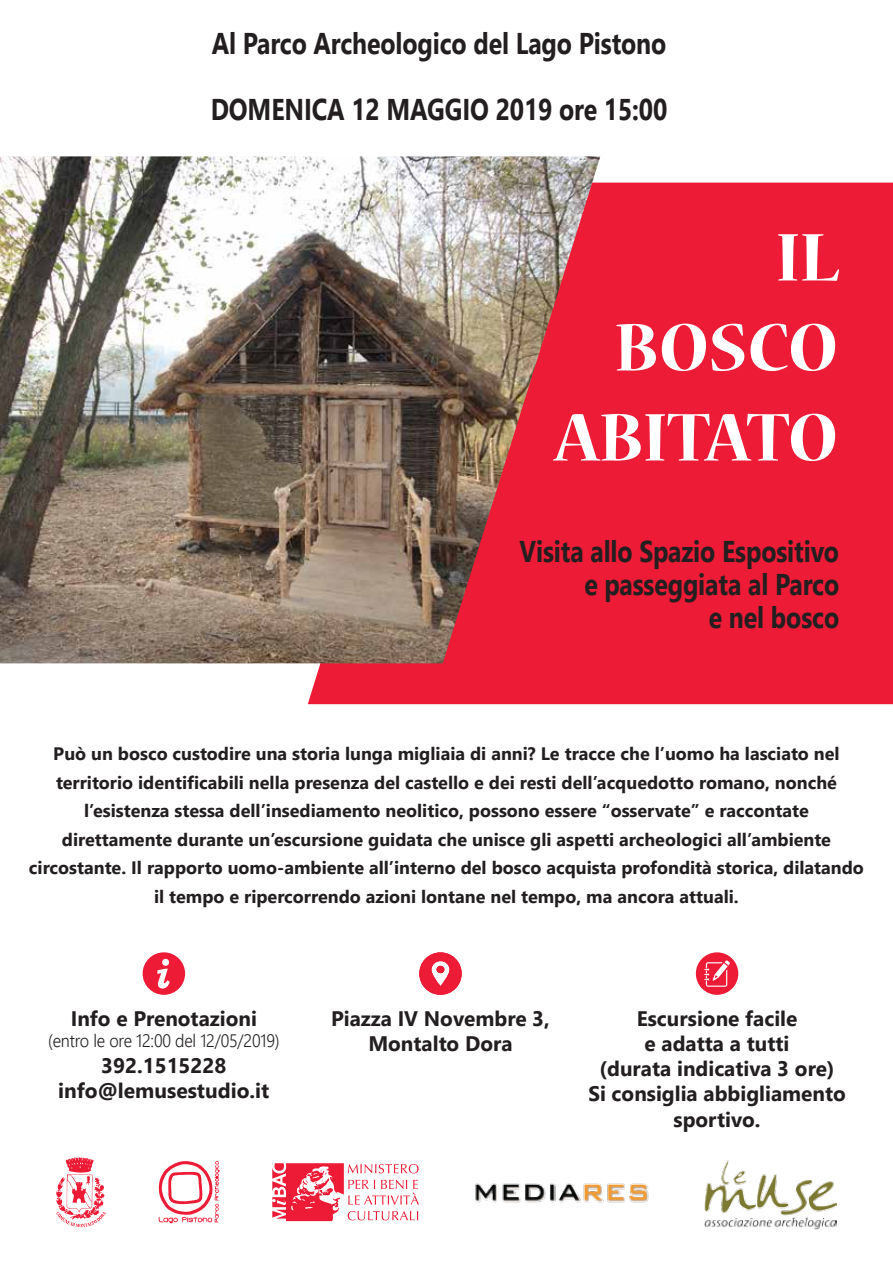
<style>
.page{position:relative;width:893px;height:1263px;background:#fff}
.page>*{position:absolute;margin:0;border:0;box-sizing:border-box;transform-origin:0 0}
.t1{font:700 75px/90px "Nueva Std";letter-spacing:-.005em;color:#fff;text-align:right}
.t2{font:700 30px/33px "Nirmala UI";letter-spacing:-.005em;color:#231f20;text-align:right;scale:.83 1}
.t3{font:700 21px/25.2px "Nirmala UI";color:#231f20;text-align:center}
.t4{font:700 18px/28.5px "Nirmala UI";color:#231f20;text-align:center}
.t5{font:300 18px "Nirmala UI";letter-spacing:-.01em;color:#231f20;scale:.91 1}
</style>
<div class="page">
<div style="left:308px;top:183px;width:585px;height:521px;background:#ed1b35"></div>
<img style="left:0;top:156px;width:600px;height:507px">
<svg style="left:158px;top:1161px;width:62px;height:62px"></svg>
<svg style="left:56px;top:1157px;width:50px;height:70px"></svg>
<svg style="left:272px;top:1163px;width:147px;height:58px"></svg>
<img style="left:475px;top:1183px;width:174px;height:20px">
<img style="left:704px;top:1160px;width:133px;height:70px">
<svg style="left:419px;top:952px;width:43px;height:43px"></svg>
<svg style="left:143px;top:952px;width:42px;height:43px"></svg>
<svg style="left:696px;top:952px;width:42px;height:43px"></svg>
<h2 class="t2" style="left:212px;top:25px;width:549px">Al Parco Archeologico del Lago Pistono</h2>
<h2 class="t2" style="left:211px;top:91px;width:552px">DOMENICA 12 MAGGIO 2019 ore 15:00</h2>
<h1 class="t1" style="left:554px;top:216px;width:287px">IL<br>BOSCO<br>ABITATO</h1>
<h2 class="t2" style="left:520px;top:532px;width:387px">Visita allo Spazio Espositivo e passeggiata al Parco<br>e nel bosco</h2>
<p class="t4" style="left:29px;top:738px;width:836px">Può un bosco custodire una storia lunga migliaia di anni? Le tracce che lʼuomo ha lasciato nel territorio identificabili nella presenza del castello e dei resti dellʼacquedotto romano, nonché lʼesistenza stessa dellʼinsediamento neolitico, possono essere “osservate” e raccontate direttamente durante unʼescursione guidata che unisce gli aspetti archeologici allʼambiente circostante. Il rapporto uomo-ambiente allʼinterno del bosco acquista profondità storica, dilatando il tempo e ripercorrendo azioni lontane nel tempo, ma ancora attuali.</p>
<p class="t3" style="left:71px;top:1004px;width:188px">Info e Prenotazioni</p>
<p class="t5" style="left:48px;top:1026px;width:256px">(entro le ore 12:00 del 12/05/2019)</p>
<p class="t3" style="left:58px;top:1051px;width:213px">392.1515228 info@lemusestudio.it</p>
<p class="t3" style="left:331px;top:1004px;width:220px">Piazza IV Novembre 3,<br>Montalto Dora</p>
<p class="t3" style="left:588px;top:1004px;width:259px">Escursione facile<br>e adatta a tutti<br>(durata indicativa 3 ore)<br>Si consiglia abbigliamento sportivo.</p>
</div>
